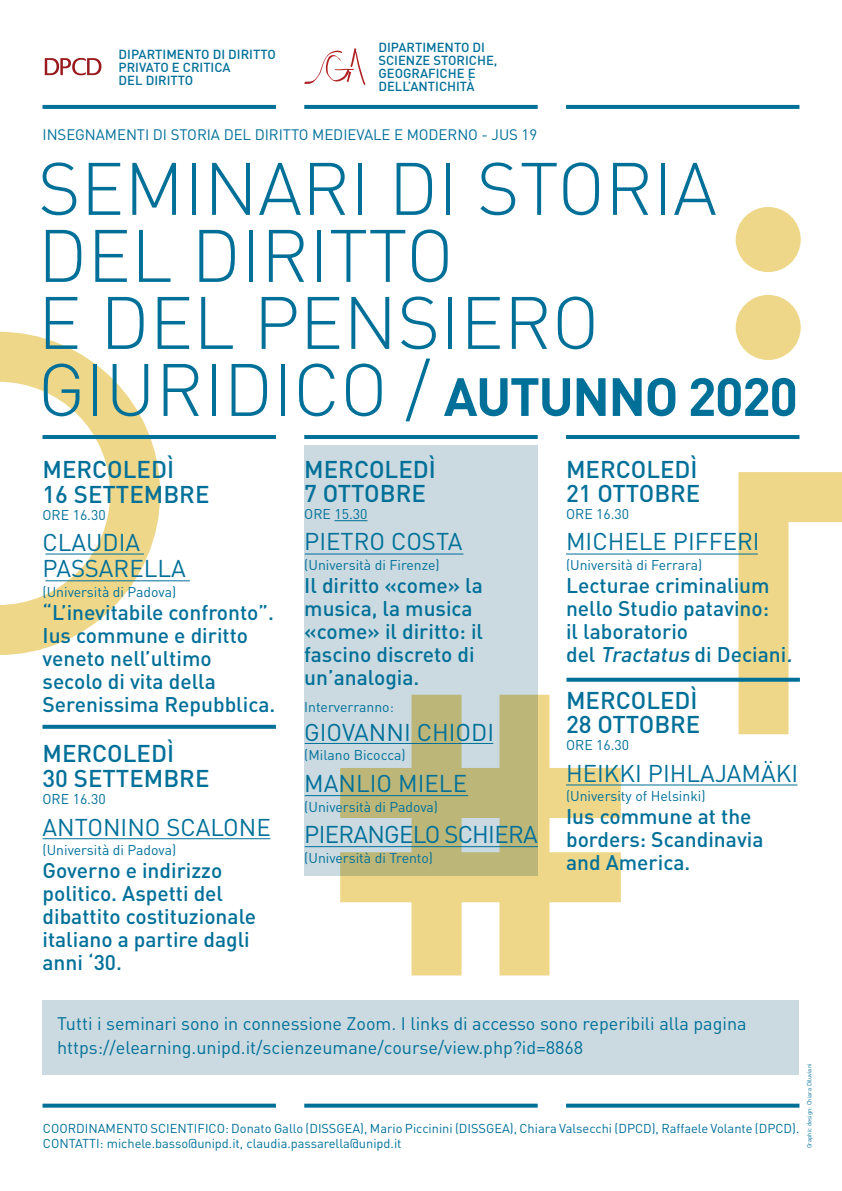
<style>
.page{position:relative;width:842px;height:1191px;background:#fff}
.page>*{position:absolute;margin:0;border:0;box-sizing:border-box;transform-origin:0 0}
.t1{font:300 73px/67px "DIN";color:#007099}
.t2{font:700 53px "DIN";letter-spacing:-.03em;color:#007099}
.t3{font:24px "DIN";color:#007099}
.t4{font:500 24px "DIN";color:#007099}
.t5{font:24px "DIN";letter-spacing:-.03em;color:#007099}
.t6{font:500 21px/23px "DIN";color:#007099}
.t7{font:18px "DIN";color:#007099}
.t8{font:15px "DIN";letter-spacing:-.005em;color:#007099}
.t9{font:14px "DIN";color:#007099}
.t10{font:500 13px/13px "DIN";color:#007099}
.t11{font:12.8px "DIN";color:#007099}
.t12{font:6px "DIN";color:#007099}
.s1{font-weight:300;font-size:73px}
.s2{font-style:italic}
</style>
<div class="page">
<div style="left:340px;top:768px;width:281px;height:50px;background:#eed789"></div>
<div style="left:340px;top:852px;width:281px;height:50px;background:#eed789"></div>
<div style="left:499px;top:694px;width:50px;height:281px;background:#eed789"></div>
<div style="left:411px;top:694px;width:50px;height:281px;background:#eed789"></div>
<div style="left:738px;top:473px;width:50px;height:261px;background:#eed789"></div>
<div style="left:739px;top:472px;width:103px;height:50px;background:#eed789"></div>
<div style="left:736px;top:207px;width:65px;height:65px;background:#eed789;border-radius:50%"></div>
<div style="left:736px;top:295px;width:65px;height:65px;background:#eed789;border-radius:50%"></div>
<svg style="left:0;top:332px;width:160px;height:323px"></svg>
<svg style="left:304px;top:445px;width:234px;height:431px;background:#c6d1c7"></svg>
<div style="left:43px;top:1000px;width:756px;height:74px;background:#cadae0"></div>
<hr style="left:304px;top:435px;width:234px;height:4px;background:#007099">
<hr style="left:566px;top:435px;width:233px;height:4px;background:#007099">
<hr style="left:43px;top:435px;width:233px;height:4px;background:#007099">
<svg style="left:304px;top:105px;width:234px;height:4px"></svg>
<svg style="left:566px;top:105px;width:233px;height:4px"></svg>
<svg style="left:43px;top:105px;width:233px;height:4px"></svg>
<svg style="left:304px;top:1103px;width:234px;height:4px"></svg>
<svg style="left:566px;top:1103px;width:233px;height:4px"></svg>
<svg style="left:43px;top:1103px;width:233px;height:4px"></svg>
<hr style="left:334px;top:520px;width:33px;height:1px;background:#007099">
<svg style="left:43px;top:725px;width:233px;height:4px"></svg>
<svg style="left:566px;top:677px;width:234px;height:4px"></svg>
<hr style="left:45px;top:553px;width:99px;height:1px;background:#007099">
<hr style="left:45px;top:580px;width:145px;height:1px;background:#007099">
<hr style="left:43px;top:838px;width:227px;height:1px;background:#007099">
<hr style="left:305px;top:553px;width:158px;height:1px;background:#007099">
<hr style="left:305px;top:743px;width:188px;height:1px;background:#007099">
<hr style="left:305px;top:795px;width:163px;height:1px;background:#007099">
<hr style="left:305px;top:846px;width:233px;height:1px;background:#007099">
<hr style="left:566px;top:553px;width:192px;height:1px;background:#007099">
<hr style="left:566px;top:784px;width:231px;height:1px;background:#007099">
<svg style="left:45px;top:58px;width:56px;height:17px"></svg>
<svg style="left:304px;top:48px;width:61px;height:37px"></svg>
<p class="t10" style="left:119px;top:47px;width:159px">DIPARTIMENTO DI DIRITTO<br>PRIVATO E CRITICA</p>
<p class="t10" style="left:119px;top:73px;width:76px">DEL DIRITTO</p>
<p class="t10" style="left:378px;top:40px;width:120px">DIPARTIMENTO DI<br>SCIENZE STORICHE,</p>
<p class="t10" style="left:378px;top:66px;width:99px">GEOGRAFICHE E<br>DELL’ANTICHITÀ</p>
<p class="t8" style="left:43px;top:125px;width:496px">INSEGNAMENTI DI STORIA DEL DIRITTO MEDIEVALE E MODERNO - JUS 19</p>
<p class="t1" style="left:38px;top:154px;width:681px">SEMINARI DI STORIA<br>DEL DIRITTO</p>
<p class="t1" style="left:38px;top:288px;width:563px">E DEL PENSIERO</p>
<p class="t2" style="left:38px;top:362px;width:762px"><span class="s1">GIURIDICO /</span> AUTUNNO 2020</p>
<p class="t4" style="left:43px;top:454px;width:133px">MERCOLEDÌ</p>
<p class="t4" style="left:43px;top:479px;width:168px">16 SETTEMBRE</p>
<p class="t9" style="left:43px;top:506px;width:65px">ORE 16.30</p>
<p class="t3" style="left:43px;top:528px;width:99px">CLAUDIA</p>
<p class="t3" style="left:43px;top:553px;width:145px">PASSARELLA</p>
<p class="t9" style="left:43px;top:583px;width:135px">(Università di Padova)</p>
<p class="t6" style="left:43px;top:600px;width:234px">“L’inevitabile confronto”.<br>Ius commune e diritto veneto nell’ultimo secolo di vita della<br>Serenissima Repubblica.</p>
<p class="t4" style="left:43px;top:738px;width:133px">MERCOLEDÌ</p>
<p class="t4" style="left:43px;top:763px;width:168px">30 SETTEMBRE</p>
<p class="t9" style="left:43px;top:790px;width:65px">ORE 16.30</p>
<p class="t3" style="left:43px;top:812px;width:230px">ANTONINO SCALONE</p>
<p class="t9" style="left:43px;top:841px;width:135px">(Università di Padova)</p>
<p class="t6" style="left:43px;top:858px;width:215px">Governo e indirizzo politico. Aspetti del dibattito costituzionale italiano a partire dagli anni ‘30.</p>
<p class="t4" style="left:304px;top:454px;width:133px">MERCOLEDÌ</p>
<p class="t4" style="left:304px;top:478px;width:123px">7 OTTOBRE</p>
<p class="t9" style="left:304px;top:505px;width:65px">ORE 15.30</p>
<p class="t3" style="left:304px;top:527px;width:160px">PIETRO COSTA</p>
<p class="t9" style="left:304px;top:556px;width:137px">(Università di Firenze)</p>
<p class="t6" style="left:304px;top:573px;width:180px">Il diritto «come» la musica, la musica «come» il diritto: il fascino discreto di un’analogia.</p>
<p class="t9" style="left:304px;top:698px;width:91px">Interverranno:</p>
<p class="t3" style="left:304px;top:717px;width:191px">GIOVANNI CHIODI</p>
<p class="t9" style="left:304px;top:746px;width:103px">(Milano Bicocca)</p>
<p class="t3" style="left:304px;top:768px;width:164px">MANLIO MIELE</p>
<p class="t9" style="left:304px;top:798px;width:135px">(Università di Padova)</p>
<p class="t5" style="left:304px;top:819px;width:235px">PIERANGELO SCHIERA</p>
<p class="t9" style="left:304px;top:849px;width:130px">(Università di Trento)</p>
<p class="t4" style="left:566px;top:454px;width:133px">MERCOLEDÌ</p>
<p class="t4" style="left:566px;top:478px;width:136px">21 OTTOBRE</p>
<p class="t9" style="left:566px;top:505px;width:65px">ORE 16.30</p>
<p class="t3" style="left:566px;top:527px;width:195px">MICHELE PIFFERI</p>
<p class="t9" style="left:566px;top:556px;width:138px">(Università di Ferrara)</p>
<p class="t6" style="left:566px;top:573px;width:205px">Lecturae criminalium nello Studio patavino:</p>
<p class="t6" style="left:566px;top:619px;width:124px">il laboratorio</p>
<p class="t6" style="left:566px;top:642px;width:232px">del <span class="s2">Tractatus</span> di Deciani<span class="s2">.</span></p>
<p class="t4" style="left:566px;top:685px;width:133px">MERCOLEDÌ</p>
<p class="t4" style="left:566px;top:709px;width:136px">28 OTTOBRE</p>
<p class="t9" style="left:566px;top:736px;width:65px">ORE 16.30</p>
<p class="t3" style="left:566px;top:758px;width:234px">HEIKKI PIHLAJAMÄKI</p>
<p class="t9" style="left:566px;top:787px;width:141px">(University of Helsinki)</p>
<p class="t6" style="left:566px;top:804px;width:199px">Ius commune at the borders: Scandinavia and America.</p>
<p class="t7" style="left:57px;top:1012px;width:691px">Tutti i seminari sono in connessione Zoom. I links di accesso sono reperibili alla pagina</p>
<p class="t7" style="left:57px;top:1036px;width:528px">https://elearning.unipd.it/scienzeumane/course/view.php?id=8868</p>
<p class="t11" style="left:43px;top:1120px;width:758px">COORDINAMENTO SCIENTIFICO: Donato Gallo (DISSGEA), Mario Piccinini (DISSGEA), Chiara Valsecchi (DPCD), Raffaele Volante (DPCD).</p>
<p class="t11" style="left:43px;top:1135px;width:360px">CONTATTI: michele.basso@unipd.it, claudia.passarella@unipd.it</p>
<p class="t12" style="left:805px;top:1148px;width:86px;rotate:-90deg">Graphic design: Chiara Diluviani</p>
</div>
